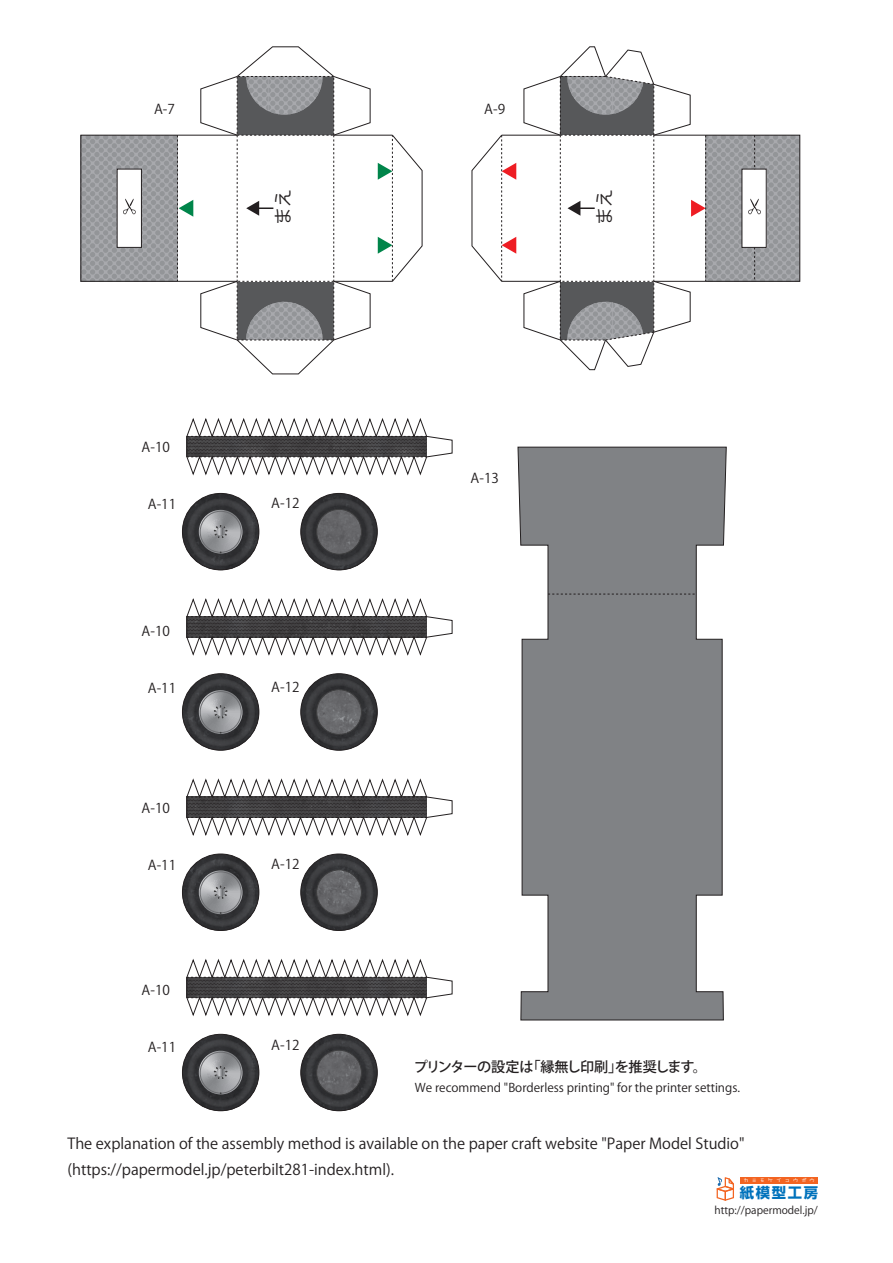
<style>
.page{position:relative;width:893px;height:1263px;background:#fff}
.page>*{position:absolute;margin:0;border:0;box-sizing:border-box;transform-origin:0 0}
.t1{font:18px "Koz Go Pr 6 N";color:#231f20}
.t2{font:15px/26.2px "Koz Go Pr 6 N";color:#231f20}
.t3{font:700 14.25px "Shin Go Pro";letter-spacing:.12em;color:#0072bc}
.t4{font:500 14.1px "Koz Go Pr 6 N";letter-spacing:-.07em;color:#231f20}
.t5{font:13.5px "Koz Go Pr 6 N";color:#231f20}
.t6{font:12px "Koz Go Pr 6 N";color:#231f20}
.t7{font:10.5px "Koz Go Pr 6 N";color:#231f20}
.t8{font:5.7px "dasaji";letter-spacing:.44em;color:#fff}
</style>
<div class="page">
<svg style="left:182px;top:493px;width:77px;height:77px"></svg>
<svg style="left:199px;top:510px;width:44px;height:44px"></svg>
<svg style="left:301px;top:493px;width:76px;height:77px"></svg>
<div style="left:317px;top:509px;width:44px;height:45px;background:#656568;border-radius:50%"></div>
<div style="left:316px;top:509px;width:46px;height:45px;border:1px solid #3e3e3f;border-radius:50%"></div>
<svg style="left:182px;top:674px;width:77px;height:76px"></svg>
<svg style="left:199px;top:690px;width:44px;height:44px"></svg>
<svg style="left:301px;top:674px;width:76px;height:76px"></svg>
<svg style="left:317px;top:690px;width:44px;height:44px"></svg>
<div style="left:316px;top:689px;width:46px;height:46px;border:1px solid #3e3e3f;border-radius:50%"></div>
<svg style="left:182px;top:854px;width:77px;height:77px"></svg>
<svg style="left:199px;top:870px;width:44px;height:44px"></svg>
<svg style="left:301px;top:854px;width:76px;height:77px"></svg>
<svg style="left:317px;top:870px;width:44px;height:45px;fill:#68696c"></svg>
<div style="left:316px;top:869px;width:46px;height:46px;border:1px solid #3e3e3f;border-radius:50%"></div>
<svg style="left:182px;top:1034px;width:77px;height:77px"></svg>
<svg style="left:199px;top:1051px;width:44px;height:43px"></svg>
<svg style="left:301px;top:1034px;width:76px;height:77px"></svg>
<div style="left:317px;top:1050px;width:44px;height:45px;background:#656568;border-radius:50%"></div>
<div style="left:316px;top:1050px;width:46px;height:45px;border:1px solid #3e3e3f;border-radius:50%"></div>
<div style="left:81px;top:135px;width:96px;height:146px;background:linear-gradient(to right,#9c9ea1,#9c9da1)"></div>
<div style="left:706px;top:135px;width:94px;height:146px;background:linear-gradient(to right,#9c9da1,#9c9da1)"></div>
<div style="left:742px;top:169px;width:24px;height:78px;background:#fff"></div>
<div style="left:117px;top:169px;width:24px;height:78px;background:#fff"></div>
<svg style="left:123px;top:199px;width:13px;height:15px"></svg>
<svg style="left:748px;top:199px;width:13px;height:15px"></svg>
<div style="left:740px;top:1177px;width:78px;height:6px;background:#f36421"></div>
<svg style="left:717px;top:1177px;width:17px;height:24px"></svg>
<svg style="left:178px;top:200px;width:15px;height:81px"></svg>
<svg style="left:754px;top:248px;width:1px;height:32px"></svg>
<svg style="left:754px;top:137px;width:1px;height:32px"></svg>
<div style="left:182px;top:493px;width:77px;height:77px;border:1px solid #231f20;border-radius:50%"></div>
<div style="left:300px;top:493px;width:78px;height:77px;border:1px solid #231f20;border-radius:50%"></div>
<svg style="left:186px;top:418px;width:267px;height:58px"></svg>
<div style="left:182px;top:673px;width:77px;height:77px;border:1px solid #231f20;border-radius:50%"></div>
<div style="left:300px;top:673px;width:78px;height:77px;border:1px solid #231f20;border-radius:50%"></div>
<svg style="left:186px;top:598px;width:267px;height:58px"></svg>
<div style="left:182px;top:854px;width:77px;height:77px;border:1px solid #231f20;border-radius:50%"></div>
<div style="left:300px;top:854px;width:78px;height:77px;border:1px solid #231f20;border-radius:50%"></div>
<svg style="left:186px;top:778px;width:267px;height:58px"></svg>
<div style="left:182px;top:1034px;width:77px;height:77px;border:1px solid #231f20;border-radius:50%"></div>
<div style="left:300px;top:1034px;width:78px;height:77px;border:1px solid #231f20;border-radius:50%"></div>
<svg style="left:186px;top:959px;width:267px;height:57px"></svg>
<div style="left:80px;top:135px;width:98px;height:147px;border:1px solid #231f20"></div>
<svg style="left:517px;top:446px;width:210px;height:575px"></svg>
<div style="left:705px;top:135px;width:95px;height:147px;border:1px solid #231f20"></div>
<hr style="left:177px;top:135px;width:60px;height:1px;background:#231f20">
<svg style="left:378px;top:134px;width:45px;height:148px"></svg>
<svg style="left:200px;top:46px;width:171px;height:329px"></svg>
<hr style="left:334px;top:135px;width:58px;height:1px;background:#231f20">
<hr style="left:334px;top:281px;width:58px;height:1px;background:#231f20">
<hr style="left:177px;top:281px;width:60px;height:1px;background:#231f20">
<svg style="left:471px;top:134px;width:45px;height:148px"></svg>
<svg style="left:523px;top:46px;width:183px;height:324px"></svg>
<hr style="left:502px;top:135px;width:58px;height:1px;background:#231f20">
<hr style="left:502px;top:281px;width:58px;height:1px;background:#231f20">
<hr style="left:654px;top:135px;width:52px;height:1px;background:#231f20">
<hr style="left:654px;top:281px;width:52px;height:1px;background:#231f20">
<div style="left:742px;top:169px;width:25px;height:79px;border:1px solid #231f20"></div>
<div style="left:117px;top:169px;width:25px;height:79px;border:1px solid #231f20"></div>
<p class="t5" style="left:154px;top:101px;width:22px">A-7</p>
<p class="t5" style="left:484px;top:102px;width:22px">A-9</p>
<p class="t5" style="left:142px;top:440px;width:30px">A-10</p>
<p class="t1" style="left:273px;top:225px;width:37px;rotate:-90deg">まえ</p>
<p class="t1" style="left:594px;top:225px;width:37px;rotate:-90deg">まえ</p>
<p class="t5" style="left:471px;top:470px;width:30px">A-13</p>
<p class="t5" style="left:148px;top:497px;width:30px">A-11</p>
<p class="t5" style="left:271px;top:495px;width:30px">A-12</p>
<p class="t5" style="left:142px;top:624px;width:30px">A-10</p>
<p class="t5" style="left:148px;top:680px;width:30px">A-11</p>
<p class="t5" style="left:271px;top:679px;width:30px">A-12</p>
<p class="t5" style="left:142px;top:801px;width:30px">A-10</p>
<p class="t5" style="left:148px;top:858px;width:30px">A-11</p>
<p class="t5" style="left:271px;top:856px;width:30px">A-12</p>
<p class="t5" style="left:142px;top:982px;width:30px">A-10</p>
<p class="t5" style="left:148px;top:1039px;width:30px">A-11</p>
<p class="t5" style="left:271px;top:1038px;width:30px">A-12</p>
<p class="t4" style="left:414px;top:1059px;width:295px">プリンターの設定は「縁無し印刷」を推奨します。</p>
<p class="t6" style="left:415px;top:1080px;width:327px">We recommend "Borderless printing" for the printer settings.</p>
<p class="t2" style="left:67px;top:1130px;width:679px">The explanation of the assembly method is available on the paper craft website "Paper Model Studio" (https://papermodel.jp/peterbilt281-index.html).</p>
<p class="t8" style="left:743px;top:1177px;width:73px">カミモケイコウボウ</p>
<p class="t3" style="left:740px;top:1181px;width:80px">紙模型工房</p>
<p class="t7" style="left:714px;top:1204px;width:105px">http://papermodel.jp/</p>
</div>
